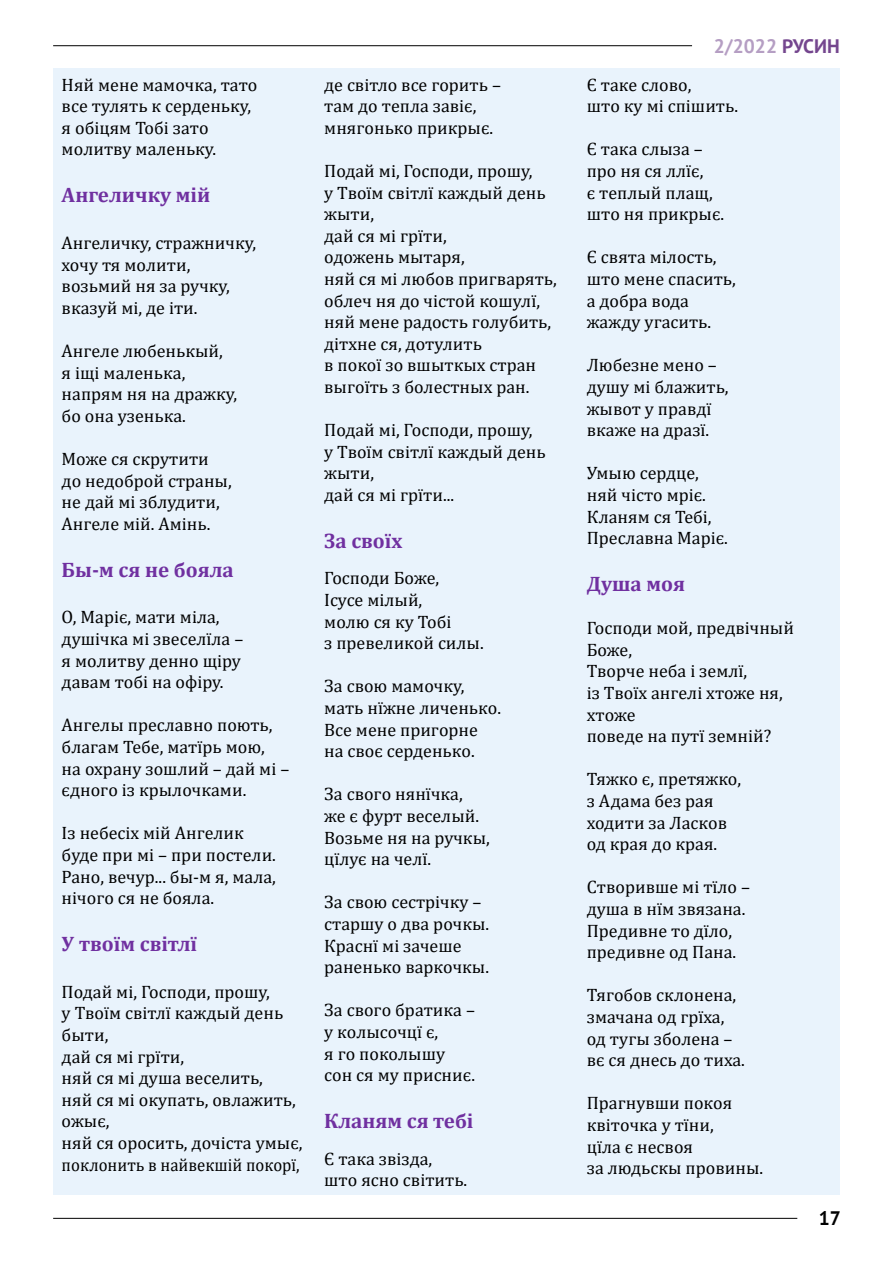
<style>
.page{position:relative;width:893px;height:1263px;background:#fff}
.page>*{position:absolute;margin:0;border:0;box-sizing:border-box;transform-origin:0 0}
.t1{font:700 21px "Cambria";color:#7030a0}
.t2{font:700 19.5px "PT Sans";color:#b59ec3}
.t3{font:700 19.5px "PT Sans";color:#000}
.t4{font:18px/21.6px "Cambria";color:#000}
.s1{color:#74468e}
</style>
<div class="page">
<hr style="left:53px;top:1218px;width:744px;height:1px;background:#000">
<hr style="left:53px;top:45px;width:639px;height:1px;background:#000">
<div style="left:53px;top:68px;width:787px;height:1127px;background:#e9f3fc"></div>
<p class="t4" style="left:62px;top:74px;width:197px">Няй мене мамочка, тато все тулять к серденьку, я обіцям Тобі зато молитву маленьку.</p>
<p class="t1" style="left:62px;top:180px;width:150px">Ангеличку мій</p>
<p class="t4" style="left:62px;top:232px;width:196px">Ангеличку, стражничку, хочу тя молити, возьмий ня за ручку, вказуй мі, де іти.</p>
<p class="t4" style="left:62px;top:340px;width:177px">Ангеле любенькый,<br>я іщі маленька, напрям ня на дражку, бо она узенька.</p>
<p class="t4" style="left:62px;top:448px;width:172px">Може ся скрутити до недоброй страны, не дай мі зблудити,<br>Ангеле мій. Амінь.</p>
<p class="t1" style="left:62px;top:555px;width:174px">Бы-м ся не бояла</p>
<p class="t4" style="left:62px;top:606px;width:183px">О, Маріє, мати міла, душічка мі звеселїла – я молитву денно щіру давам тобі на офіру.</p>
<p class="t4" style="left:62px;top:714px;width:229px">Ангелы преславно поють, благам Тебе, матїрь мою,<br>на охрану зошлий – дай мі – єдного із крылочками.</p>
<p class="t4" style="left:62px;top:822px;width:216px">Із небесіх мій Ангелик буде при мі – при постели.<br>Рано, вечур... бы-м я, мала, нічого ся не бояла.</p>
<p class="t1" style="left:62px;top:929px;width:137px">У твоїм світлї</p>
<p class="t4" style="left:62px;top:981px;width:242px">Подай мі, Господи, прошу,<br>у Твоїм світлї каждый день быти,<br>дай ся мі грїти,<br>няй ся мі душа веселить,<br>няй ся мі окупать, овлажить, ожыє,<br>няй ся оросить, дочіста умыє, поклонить в найвекшій покорї,</p>
<p class="t4" style="left:324px;top:74px;width:178px">де світло все горить – там до тепла завіє, мнягонько прикрыє.</p>
<p class="t4" style="left:324px;top:160px;width:234px">Подай мі, Господи, прошу,<br>у Твоїм світлї каждый день жыти,<br>дай ся мі грїти,<br>одожень мытаря,<br>няй ся мі любов пригварять, облеч ня до чістой кошулї, няй мене радость голубить, дітхне ся, дотулить<br>в покої зо вшыткых стран выгоїть з болестных ран.</p>
<p class="t4" style="left:324px;top:419px;width:223px">Подай мі, Господи, прошу, у Твоїм світлї каждый день жыти,<br>дай ся мі грїти...</p>
<p class="t1" style="left:324px;top:526px;width:80px">За своїх</p>
<p class="t4" style="left:324px;top:567px;width:161px">Господи Боже,<br>Ісусе мілый,<br>молю ся ку Тобі<br>з превеликой силы.</p>
<p class="t4" style="left:324px;top:675px;width:178px">За свою мамочку, мать нїжне личенько.<br>Все мене пригорне на своє серденько.</p>
<p class="t4" style="left:324px;top:783px;width:167px">За свого нянїчка,<br>же є фурт веселый.<br>Возьме ня на ручкы, цїлує на челї.</p>
<p class="t4" style="left:324px;top:891px;width:167px">За свою сестрічку – старшу о два рочкы.<br>Краснї мі зачеше раненько варкочкы.</p>
<p class="t4" style="left:324px;top:999px;width:152px">За свого братика – у колысочцї є,<br>я го поколышу сон ся му присниє.</p>
<p class="t1" style="left:324px;top:1106px;width:151px">Кланям ся тебі</p>
<p class="t4" style="left:324px;top:1148px;width:145px">Є така звізда, што ясно світить.</p>
<p class="t2" style="left:714px;top:33px;width:128px">2/2022 <span class="s1">РУСИН</span></p>
<p class="t4" style="left:587px;top:74px;width:153px">Є таке слово,<br>што ку мі спішить.</p>
<p class="t4" style="left:587px;top:138px;width:139px">Є така слыза – про ня ся ллїє,<br>є теплый плащ, што ня прикрыє.</p>
<p class="t4" style="left:587px;top:246px;width:151px">Є свята мілость, што мене спасить, а добра вода жажду угасить.</p>
<p class="t4" style="left:587px;top:354px;width:143px">Любезне мено – душу мі блажить, жывот у правдї вкаже на дразї.</p>
<p class="t4" style="left:587px;top:462px;width:143px">Умыю сердце, няй чісто мріє.<br>Кланям ся Тебі,<br>Преславна Маріє.</p>
<p class="t1" style="left:587px;top:569px;width:100px">Душа моя</p>
<p class="t4" style="left:587px;top:617px;width:209px">Господи мой, предвічный<br>Боже,<br>Творче неба і землї,<br>із Твоїх ангелі хтоже ня, хтоже<br>поведе на путї земній?</p>
<p class="t4" style="left:587px;top:768px;width:156px">Тяжко є, претяжко, з Адама без рая ходити за Ласков од края до края.</p>
<p class="t4" style="left:587px;top:876px;width:165px">Створивше мі тїло – душа в нїм звязана.<br>Предивне то дїло, предивне од Пана.</p>
<p class="t4" style="left:587px;top:984px;width:160px">Тягобов склонена, змачана од грїха, од тугы зболена – вє ся днесь до тиха.</p>
<p class="t4" style="left:587px;top:1092px;width:178px">Прагнувши покоя квіточка у тїни,<br>цїла є несвоя<br>за людьскы провины.</p>
<p class="t3" style="left:819px;top:1205px;width:24px">17</p>
</div>
